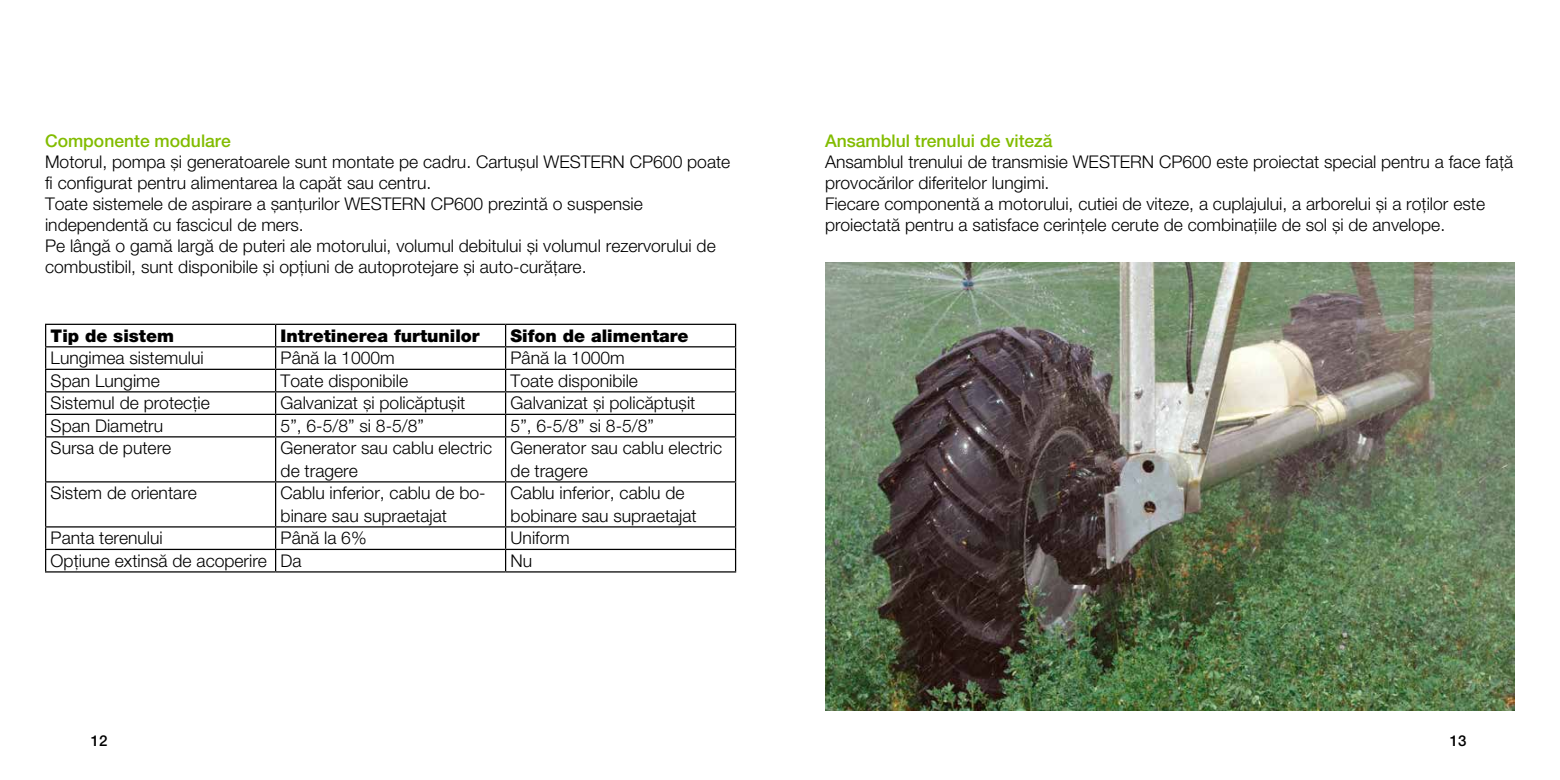
<style>
.page{position:relative;width:1560px;height:780px;background:#fff}
.page>*{position:absolute;margin:0;border:0;box-sizing:border-box;transform-origin:0 0}
.t1{font:300 17.5px/21px "Helvetica U";color:#000}
.t2{font:900 17.5px "Helvetica U";color:#000}
.t3{font:500 17.5px "Helvetica U";color:#82bc00}
.t4{font:500 15px "Helvetica U";color:#000}
</style>
<div class="page">
<hr style="left:45px;top:324px;width:230px;height:1px;background:#000">
<hr style="left:275px;top:324px;width:230px;height:1px;background:#000">
<hr style="left:505px;top:324px;width:231px;height:1px;background:#000">
<hr style="left:45px;top:346px;width:230px;height:1px;background:#000">
<hr style="left:275px;top:346px;width:230px;height:1px;background:#000">
<hr style="left:505px;top:346px;width:231px;height:1px;background:#000">
<hr style="left:45px;top:368px;width:230px;height:2px;background:#000">
<hr style="left:275px;top:368px;width:230px;height:2px;background:#000">
<hr style="left:505px;top:368px;width:231px;height:2px;background:#000">
<hr style="left:45px;top:391px;width:230px;height:1px;background:#000">
<hr style="left:275px;top:391px;width:230px;height:1px;background:#000">
<hr style="left:505px;top:391px;width:231px;height:1px;background:#000">
<hr style="left:45px;top:413px;width:230px;height:2px;background:#000">
<svg style="left:45px;top:325px;width:1px;height:111px"></svg>
<hr style="left:275px;top:413px;width:230px;height:2px;background:#000">
<svg style="left:275px;top:325px;width:1px;height:111px"></svg>
<hr style="left:505px;top:413px;width:231px;height:2px;background:#000">
<svg style="left:505px;top:325px;width:1px;height:111px"></svg>
<svg style="left:735px;top:325px;width:1px;height:111px"></svg>
<hr style="left:45px;top:436px;width:230px;height:1px;background:#000">
<hr style="left:45px;top:437px;width:1px;height:44px;background:#000">
<hr style="left:275px;top:436px;width:230px;height:1px;background:#000">
<hr style="left:275px;top:437px;width:1px;height:44px;background:#000">
<hr style="left:505px;top:436px;width:231px;height:1px;background:#000">
<hr style="left:505px;top:437px;width:1px;height:44px;background:#000">
<hr style="left:735px;top:437px;width:1px;height:44px;background:#000">
<hr style="left:45px;top:481px;width:230px;height:1px;background:#000">
<hr style="left:45px;top:482px;width:1px;height:44px;background:#000">
<hr style="left:275px;top:481px;width:230px;height:1px;background:#000">
<hr style="left:275px;top:482px;width:1px;height:44px;background:#000">
<hr style="left:505px;top:481px;width:231px;height:1px;background:#000">
<hr style="left:505px;top:482px;width:1px;height:44px;background:#000">
<hr style="left:735px;top:482px;width:1px;height:44px;background:#000">
<hr style="left:45px;top:526px;width:230px;height:1px;background:#000">
<hr style="left:275px;top:526px;width:230px;height:1px;background:#000">
<hr style="left:505px;top:526px;width:231px;height:1px;background:#000">
<hr style="left:45px;top:548px;width:230px;height:2px;background:#000">
<svg style="left:45px;top:527px;width:1px;height:44px"></svg>
<hr style="left:275px;top:548px;width:230px;height:2px;background:#000">
<svg style="left:275px;top:527px;width:1px;height:44px"></svg>
<hr style="left:505px;top:548px;width:231px;height:2px;background:#000">
<svg style="left:505px;top:527px;width:1px;height:44px"></svg>
<svg style="left:735px;top:527px;width:1px;height:44px"></svg>
<hr style="left:45px;top:571px;width:230px;height:1px;background:#000">
<hr style="left:275px;top:571px;width:230px;height:1px;background:#000">
<hr style="left:505px;top:571px;width:231px;height:1px;background:#000">
<img style="left:825px;top:262px;width:689px;height:448px">
<p class="t3" style="left:45px;top:130px;width:187px">Componente modulare</p>
<p class="t1" style="left:45px;top:151px;width:686px">Motorul, pompa și generatoarele sunt montate pe cadru. Cartușul WESTERN CP600 poate fi configurat pentru alimentarea la capăt sau centru.<br>Toate sistemele de aspirare a șanțurilor WESTERN CP600 prezintă o suspensie independentă cu fascicul de mers.<br>Pe lângă o gamă largă de puteri ale motorului, volumul debitului și volumul rezervorului de combustibil, sunt disponibile și opțiuni de autoprotejare și auto-curățare.</p>
<p class="t2" style="left:51px;top:325px;width:125px">Tip de sistem</p>
<p class="t2" style="left:280px;top:325px;width:200px">Intretinerea furtunilor</p>
<p class="t2" style="left:510px;top:325px;width:179px">Sifon de alimentare</p>
<p class="t1" style="left:51px;top:347px;width:154px">Lungimea sistemului</p>
<p class="t1" style="left:280px;top:347px;width:116px">Până la 1000m</p>
<p class="t1" style="left:510px;top:347px;width:116px">Până la 1000m</p>
<p class="t1" style="left:51px;top:370px;width:111px">Span Lungime</p>
<p class="t1" style="left:280px;top:370px;width:129px">Toate disponibile</p>
<p class="t1" style="left:510px;top:370px;width:129px">Toate disponibile</p>
<p class="t1" style="left:51px;top:392px;width:161px">Sistemul de protecție</p>
<p class="t1" style="left:280px;top:392px;width:186px">Galvanizat și policăptușit</p>
<p class="t1" style="left:510px;top:392px;width:186px">Galvanizat și policăptușit</p>
<p class="t1" style="left:51px;top:414px;width:114px">Span Diametru</p>
<p class="t1" style="left:280px;top:414px;width:145px">5”, 6-5/8” si 8-5/8”</p>
<p class="t1" style="left:510px;top:414px;width:145px">5”, 6-5/8” si 8-5/8”</p>
<p class="t1" style="left:51px;top:437px;width:122px">Sursa de putere</p>
<p class="t1" style="left:280px;top:436px;width:213px;line-height:22.5px">Generator sau cablu electric de tragere</p>
<p class="t1" style="left:510px;top:436px;width:213px;line-height:22.5px">Generator sau cablu electric de tragere</p>
<p class="t1" style="left:51px;top:482px;width:148px">Sistem de orientare</p>
<p class="t1" style="left:280px;top:481px;width:206px;line-height:22.5px">Cablu inferior, cablu de bo&shy;binare sau supraetajat</p>
<p class="t1" style="left:510px;top:481px;width:188px;line-height:22.5px">Cablu inferior, cablu de bobinare sau supraetajat</p>
<p class="t1" style="left:51px;top:527px;width:114px">Panta terenului</p>
<p class="t1" style="left:280px;top:527px;width:87px">Până la 6%</p>
<p class="t1" style="left:510px;top:527px;width:60px">Uniform</p>
<p class="t1" style="left:51px;top:549px;width:252px">Opțiune extinsă de acoperire Da</p>
<p class="t1" style="left:510px;top:549px;width:23px">Nu</p>
<p class="t3" style="left:825px;top:130px;width:229px">Ansamblul trenului de viteză</p>
<p class="t1" style="left:825px;top:151px;width:689px">Ansamblul trenului de transmisie WESTERN CP600 este proiectat special pentru a face față provocărilor diferitelor lungimi.<br>Fiecare componentă a motorului, cutiei de viteze, a cuplajului, a arborelui și a roților este proiectată pentru a satisface cerințele cerute de combinațiile de sol și de anvelope.</p>
<p class="t4" style="left:91px;top:731px;width:18px">12</p>
<p class="t4" style="left:1449px;top:731px;width:18px">13</p>
</div>
